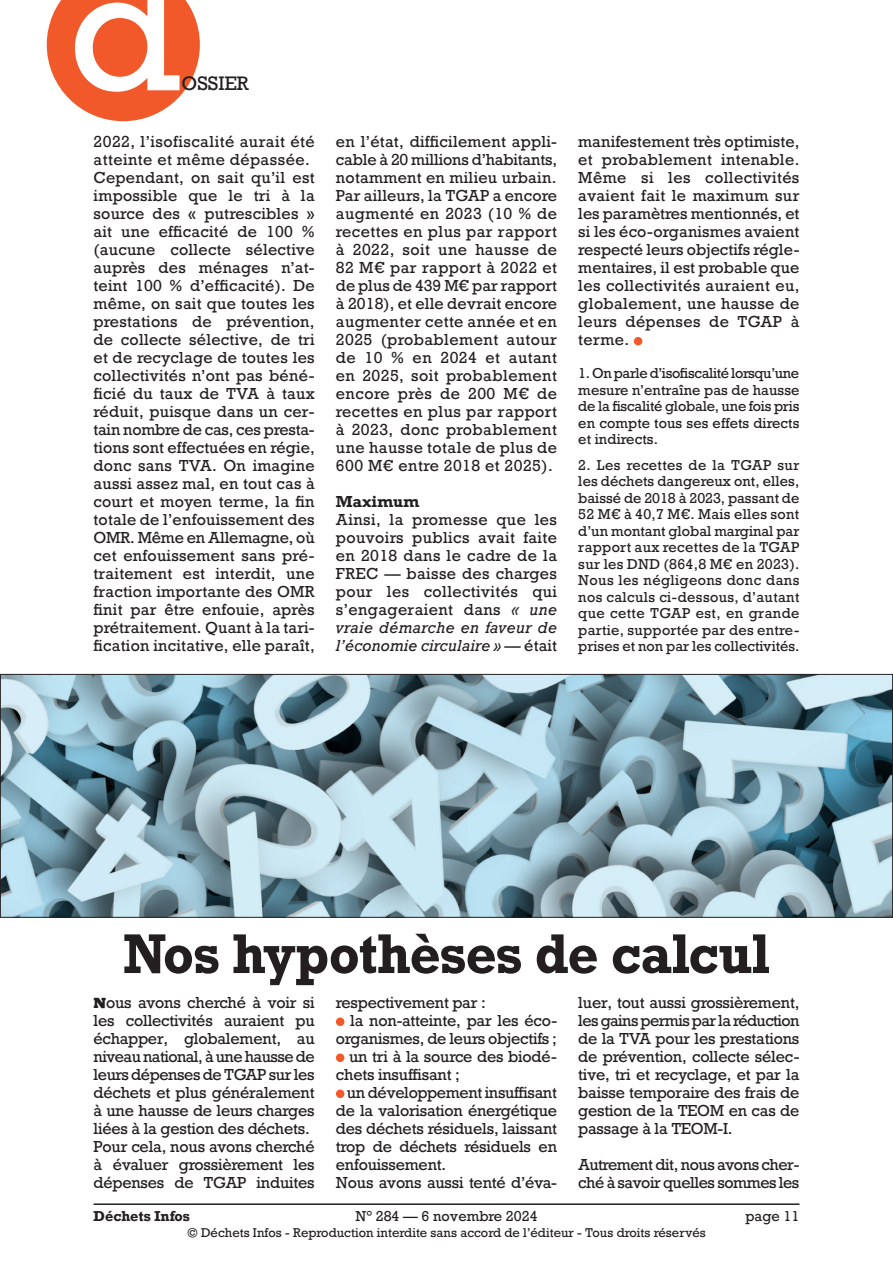
<style>
.page{position:relative;width:893px;height:1263px;background:#fff}
.page>*{position:absolute;margin:0;border:0;box-sizing:border-box;transform-origin:0 0}
.t1{font:166.5px "Rockwell";color:#fff}
.Titre_32{font:700 52.5px "Rockwell";letter-spacing:-.01em;color:#231f20;scale:.96 1}
.t2{font:18.3px "Rockwell";color:#231f20}
.Texte_courant{font:15px/18px "Rockwell";letter-spacing:-.015em;color:#231f20;text-align:justify}
.Texte_courant-2{font:15px/18px "Rockwell";letter-spacing:-.035em;color:#231f20}
.Texte_courant-3{font:15px/18px "Rockwell";letter-spacing:.03em;color:#231f20}
.Texte_courant-4{font:700 15px "Rockwell";letter-spacing:.015em;color:#231f20}
.Texte_courant-5{font:13.5px/16.5px "Rockwell";color:#231f20;text-align:justify}
.t3{font:700 13.5px "Rockwell";color:#231f20}
.t4{font:12px "Rockwell";color:#231f20}
.s1{font-style:italic}
.s2{font-family:"Rockwell Std";font-weight:800}
</style>
<div class="page">
<hr style="left:94px;top:1203px;width:705px;height:2px;background:#231f20">
<div style="left:634px;top:337px;width:8px;height:8px;background:#f1592a;border-radius:50%"></div>
<div style="left:336px;top:1017px;width:8px;height:9px;background:#f1592a;border-radius:50%"></div>
<div style="left:336px;top:1053px;width:8px;height:9px;background:#f1592a;border-radius:50%"></div>
<div style="left:336px;top:1089px;width:8px;height:9px;background:#f1592a;border-radius:50%"></div>
<img style="left:2px;top:676px;width:889px;height:240px">
<div style="left:0;top:674px;width:893px;height:244px;border:1px solid #231f20"></div>
<svg style="left:47px;top:0;width:153px;height:121px;background:#f3734b"></svg>
<h1 class="t1" style="left:69px;top:-73px;width:114px">d</h1>
<p class="t2" style="left:182px;top:72px;width:69px">OSSIER</p>
<p class="Texte_courant-3" style="left:94px;top:133px;width:223px">2022, l’isofiscalité aurait été atteinte et même dépassée.</p>
<p class="Texte_courant" style="left:94px;top:169px;width:223px">Cependant, on sait qu’il est impossible que le tri à la source des « putrescibles » ait une efficacité de 100 % (aucune collecte sélective auprès des ménages n’at&shy;teint 100 % d’efficacité). De même, on sait que toutes les prestations de prévention, de collecte sélective, de tri et de recyclage de toutes les collectivités n’ont pas béné&shy;ficié du taux de TVA à taux réduit, puisque dans un cer&shy;tain nombre de cas, ces presta&shy;tions sont effectuées en régie, donc sans TVA. On imagine aussi assez mal, en tout cas à court et moyen terme, la fin totale de l’enfouissement des OMR. Même en Allemagne, où cet enfouissement sans pré&shy;traitement est interdit, une fraction importante des OMR finit par être enfouie, après prétraitement. Quant à la tari&shy;fication incitative, elle paraît,</p>
<p class="Texte_courant" style="left:336px;top:133px;width:223px">en l’état, difficilement appli&shy;cable à 20 millions d’habitants, notamment en milieu urbain.</p>
<p class="Texte_courant" style="left:336px;top:187px;width:223px">Par ailleurs, la TGAP a encore augmenté en 2023 (10 % de recettes en plus par rapport à 2022, soit une hausse de 82 M€ par rapport à 2022 et de plus de 439 M€ par rapport à 2018), et elle devrait encore augmenter cette année et en 2025 (probablement autour de 10 % en 2024 et autant en 2025, soit probablement encore près de 200 M€ de recettes en plus par rapport à 2023, donc probablement une hausse totale de plus de 600 M€ entre 2018 et 2025).</p>
<p class="Texte_courant-4" style="left:336px;top:492px;width:85px">Maximum</p>
<p class="Texte_courant" style="left:336px;top:511px;width:223px">Ainsi, la promesse que les pouvoirs publics avait faite en 2018 dans le cadre de la FREC — baisse des charges pour les collectivités qui s’engageraient dans <span class="s1">« une vraie démarche en faveur de l’économie circulaire »</span> — était</p>
<p class="Texte_courant" style="left:578px;top:133px;width:223px">manifestement très optimiste, et probablement intenable.<br>Même si les collectivités avaient fait le maximum sur les paramètres mentionnés, et si les éco-organismes avaient respecté leurs objectifs régle&shy;mentaires, il est probable que les collectivités auraient eu, globalement, une hausse de leurs dépenses de TGAP à terme.</p>
<p class="Texte_courant-5" style="left:578px;top:366px;width:223px">1. On parle d’isofiscalité lorsqu’une mesure n’entraîne pas de hausse de la fiscalité globale, une fois pris en compte tous ses effets directs et indirects.</p>
<p class="Texte_courant-5" style="left:578px;top:457px;width:223px">2. Les recettes de la TGAP sur les déchets dangereux ont, elles, baissé de 2018 à 2023, passant de 52 M€ à 40,7 M€. Mais elles sont d’un montant global marginal par rapport aux recettes de la TGAP sur les DND (864,8 M€ en 2023).<br>Nous les négligeons donc dans nos calculs ci-dessous, d’autant que cette TGAP est, en grande partie, supportée par des entre&shy;prises et non par les collectivités.</p>
<p class="Titre_32" style="left:123px;top:920px;width:676px">Nos hypothèses de calcul</p>
<p class="Texte_courant" style="left:94px;top:994px;width:223px"><span class="s2">N</span>ous avons cherché à voir si les collectivités auraient pu échapper, globalement, au niveau national, à une hausse de leurs dépenses de TGAP sur les déchets et plus généralement à une hausse de leurs charges liées à la gestion des déchets.</p>
<p class="Texte_courant" style="left:94px;top:1138px;width:223px">Pour cela, nous avons cherché à évaluer grossièrement les dépenses de TGAP induites</p>
<p class="Texte_courant" style="left:336px;top:994px;width:151px">respectivement par :</p>
<p class="Texte_courant" style="left:336px;top:1012px;width:223px;text-align:right">la non-atteinte, par les éco&shy;organismes, de leurs objectifs ;</p>
<p class="Texte_courant" style="left:336px;top:1048px;width:223px;text-indent:13px">un tri à la source des biodé&shy;chets insuffisant ;</p>
<p class="Texte_courant" style="left:336px;top:1084px;width:223px;text-indent:11px">un développement insuffisant de la valorisation énergétique des déchets résiduels, laissant trop de déchets résiduels en enfouissement.</p>
<p class="Texte_courant" style="left:336px;top:1174px;width:223px">Nous avons aussi tenté d’éva-</p>
<p class="Texte_courant" style="left:578px;top:994px;width:223px">luer, tout aussi grossièrement, les gains permis par la réduction de la TVA pour les prestations de prévention, collecte sélec&shy;tive, tri et recyclage, et par la baisse temporaire des frais de gestion de la TEOM en cas de passage à la TEOM-I.</p>
<p class="Texte_courant-2" style="left:578px;top:1156px;width:223px">Autrement dit, nous avons cher&shy;ché à savoir quelles sommes les</p>
<p class="t3" style="left:94px;top:1207px;width:98px">Déchets Infos</p>
<p class="Texte_courant-5" style="left:355px;top:1208px;width:184px">N° 284 — 6 novembre 2024</p>
<p class="Texte_courant-5" style="left:745px;top:1208px;width:55px">page 11</p>
<p class="t4" style="left:187px;top:1225px;width:520px">© Déchets Infos - Reproduction interdite sans accord de l’éditeur - Tous droits réservés</p>
</div>
